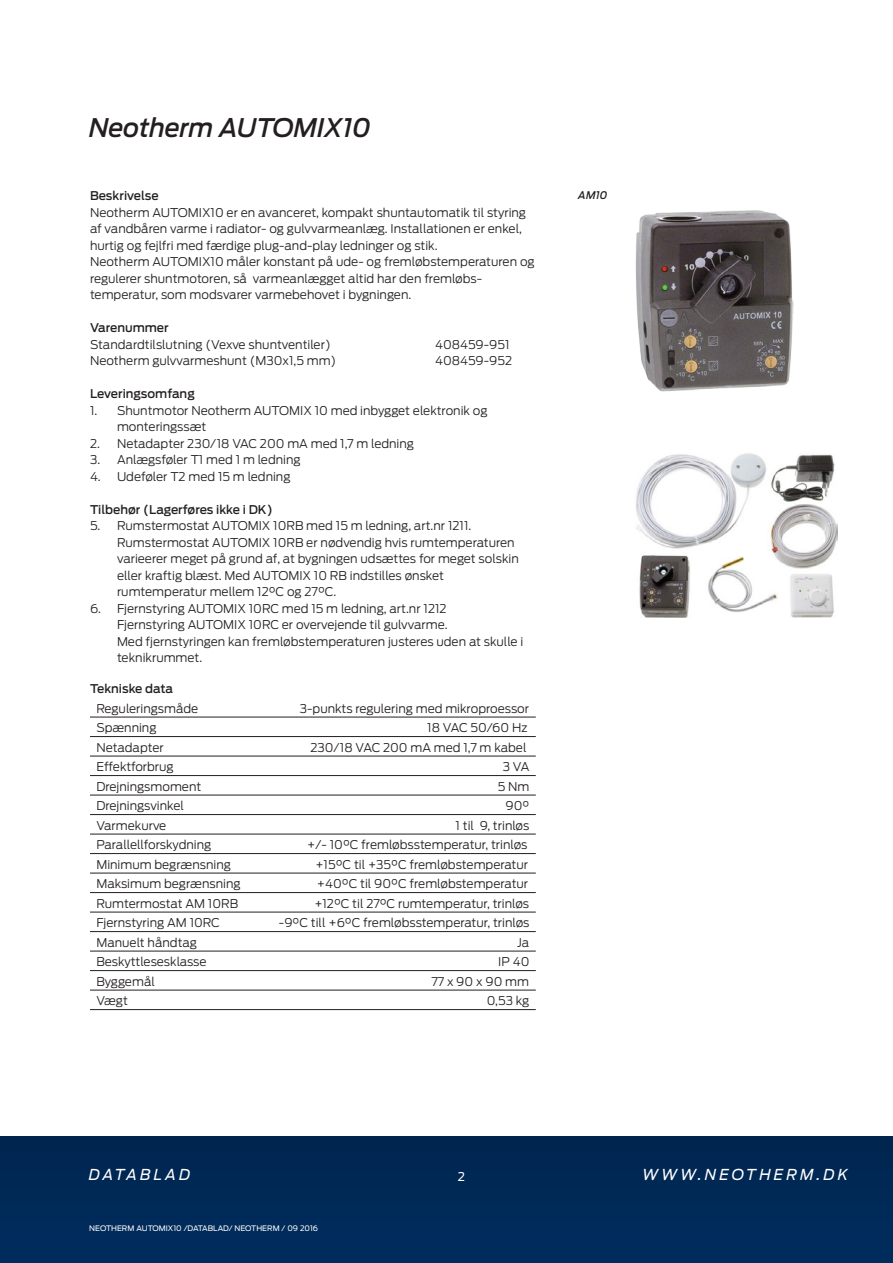
<style>
.page{position:relative;width:893px;height:1263px;background:#fff}
.page>*{position:absolute;margin:0;border:0;box-sizing:border-box;transform-origin:0 0}
.t1{font:italic 500 25.5px "Antenna";letter-spacing:-.01em;color:#231f20}
.t2{font:italic 15px "Antenna";letter-spacing:.2em;color:#fff}
.LAUF_NEU_1{font:300 12px/16.5px "Antenna";color:#231f20}
.LAUF_NEU_1-2{font:500 12px "Antenna";color:#231f20}
.t3{font:12px "Antenna";color:#fff}
.LAUF_NEU_1-3{font:italic 500 10.5px "Antenna";color:#231f20}
.t4{font:7.5px "Antenna";color:#fff}
</style>
<div class="page">
<div style="left:0;top:1137px;width:893px;height:126px;background:#002957"></div>
<img style="left:635px;top:210px;width:158px;height:181px">
<img style="left:636px;top:453px;width:201px;height:164px">
<hr style="left:90px;top:717px;width:446px;height:1px;background:#231f20">
<hr style="left:90px;top:736px;width:446px;height:1px;background:#231f20">
<hr style="left:90px;top:756px;width:446px;height:1px;background:#231f20">
<hr style="left:90px;top:775px;width:446px;height:1px;background:#231f20">
<hr style="left:90px;top:795px;width:446px;height:1px;background:#231f20">
<hr style="left:90px;top:814px;width:446px;height:1px;background:#231f20">
<hr style="left:90px;top:834px;width:446px;height:1px;background:#231f20">
<hr style="left:90px;top:853px;width:446px;height:1px;background:#231f20">
<hr style="left:90px;top:873px;width:446px;height:1px;background:#231f20">
<hr style="left:90px;top:892px;width:446px;height:1px;background:#231f20">
<hr style="left:90px;top:912px;width:446px;height:1px;background:#231f20">
<hr style="left:90px;top:931px;width:446px;height:1px;background:#231f20">
<hr style="left:90px;top:951px;width:446px;height:1px;background:#231f20">
<hr style="left:90px;top:970px;width:446px;height:1px;background:#231f20">
<hr style="left:90px;top:990px;width:446px;height:1px;background:#231f20">
<hr style="left:90px;top:1009px;width:446px;height:1px;background:#231f20">
<h1 class="t1" style="left:89px;top:113px;width:283px">Neotherm AUTOMIX10</h1>
<p class="LAUF_NEU_1-2" style="left:90px;top:189px;width:70px">Beskrivelse</p>
<p class="LAUF_NEU_1-3" style="left:578px;top:189px;width:31px">AM10</p>
<p class="LAUF_NEU_1" style="left:90px;top:204px;width:438px">Neotherm AUTOMIX10 er en avanceret, kompakt shuntautomatik til styring af vandbåren varme i radiator- og gulvvarmeanlæg. Installationen er enkel, hurtig og fejlfri med færdige plug-and-play ledninger og stik.</p>
<p class="LAUF_NEU_1" style="left:90px;top:254px;width:446px">Neotherm AUTOMIX10 måler konstant på ude- og fremløbstemperaturen og regulerer shuntmotoren, så varmeanlægget altid har den fremløbs-</p>
<p class="LAUF_NEU_1" style="left:90px;top:287px;width:323px">temperatur, som modsvarer varmebehovet i bygningen.</p>
<p class="LAUF_NEU_1-2" style="left:90px;top:321px;width:80px">Varenummer</p>
<p class="LAUF_NEU_1" style="left:90px;top:336px;width:242px">Standardtilslutning (Vexve shuntventiler)</p>
<p class="LAUF_NEU_1" style="left:435px;top:336px;width:76px">408459-951</p>
<p class="LAUF_NEU_1" style="left:90px;top:353px;width:248px">Neotherm gulvvarmeshunt (M30x1,5 mm)</p>
<p class="LAUF_NEU_1" style="left:435px;top:353px;width:79px">408459-952</p>
<p class="LAUF_NEU_1-2" style="left:90px;top:387px;width:106px">Leveringsomfang</p>
<p class="LAUF_NEU_1" style="left:117px;top:402px;width:372px;text-indent:-27px">1. Shuntmotor Neotherm AUTOMIX 10 med inbygget elektronik og monteringssæt</p>
<p class="LAUF_NEU_1" style="left:90px;top:435px;width:326px">2. Netadapter 230/18 VAC 200 mA med 1,7 m ledning</p>
<p class="LAUF_NEU_1" style="left:90px;top:452px;width:212px">3. Anlægsføler T1 med 1 m ledning</p>
<p class="LAUF_NEU_1" style="left:90px;top:468px;width:202px">4. Udeføler T2 med 15 m ledning</p>
<p class="LAUF_NEU_1-2" style="left:90px;top:502px;width:184px">Tilbehør (Lagerføres ikke i DK)</p>
<p class="LAUF_NEU_1" style="left:117px;top:518px;width:403px;text-indent:-27px">5. Rumstermostat AUTOMIX 10RB med 15 m ledning, art.nr 1211.<br>Rumstermostat AUTOMIX 10RB er nødvendig hvis rumtemperaturen varieerer meget på grund af, at bygningen udsættes for meget solskin eller kraftig blæst. Med AUTOMIX 10 RB indstilles ønsket rumtemperatur mellem 12°C og 27°C.</p>
<p class="LAUF_NEU_1" style="left:117px;top:600px;width:408px;text-indent:-27px">6. Fjernstyring AUTOMIX 10RC med 15 m ledning, art.nr 1212<br>Fjernstyring AUTOMIX 10RC er overvejende til gulvvarme.<br>Med fjernstyringen kan fremløbstemperaturen justeres uden at skulle i teknikrummet.</p>
<p class="LAUF_NEU_1-2" style="left:90px;top:681px;width:85px">Tekniske data</p>
<p class="LAUF_NEU_1" style="left:96px;top:700px;width:103px">Reguleringsmåde</p>
<p class="LAUF_NEU_1" style="left:300px;top:700px;width:231px">3-punkts regulering med mikroproessor</p>
<p class="LAUF_NEU_1" style="left:96px;top:719px;width:62px">Spænning</p>
<p class="LAUF_NEU_1" style="left:427px;top:719px;width:102px">18 VAC 50/60 Hz</p>
<p class="LAUF_NEU_1" style="left:96px;top:739px;width:69px">Netadapter</p>
<p class="LAUF_NEU_1" style="left:310px;top:739px;width:218px">230/18 VAC 200 mA med 1,7 m kabel</p>
<p class="LAUF_NEU_1" style="left:96px;top:758px;width:79px">Effektforbrug</p>
<p class="LAUF_NEU_1" style="left:503px;top:758px;width:28px">3 VA</p>
<p class="LAUF_NEU_1" style="left:96px;top:778px;width:106px">Drejningsmoment</p>
<p class="LAUF_NEU_1" style="left:498px;top:778px;width:33px">5 Nm</p>
<p class="LAUF_NEU_1" style="left:96px;top:797px;width:89px">Drejningsvinkel</p>
<p class="LAUF_NEU_1" style="left:506px;top:797px;width:25px">90°</p>
<p class="LAUF_NEU_1" style="left:96px;top:817px;width:72px">Varmekurve</p>
<p class="LAUF_NEU_1" style="left:456px;top:817px;width:75px">1 til 9, trinløs</p>
<p class="LAUF_NEU_1" style="left:96px;top:836px;width:116px">Parallellforskydning</p>
<p class="LAUF_NEU_1" style="left:307px;top:836px;width:222px">+/- 10°C fremløbsstemperatur, trinløs</p>
<p class="LAUF_NEU_1" style="left:96px;top:856px;width:136px">Minimum begrænsning</p>
<p class="LAUF_NEU_1" style="left:316px;top:856px;width:214px">+15°C til +35°C fremløbstemperatur</p>
<p class="LAUF_NEU_1" style="left:96px;top:875px;width:146px">Maksimum begrænsning</p>
<p class="LAUF_NEU_1" style="left:317px;top:875px;width:213px">+40°C til 90°C fremløbstemperatur</p>
<p class="LAUF_NEU_1" style="left:96px;top:895px;width:143px">Rumtermostat AM 10RB</p>
<p class="LAUF_NEU_1" style="left:314px;top:895px;width:216px">+12°C til 27°C rumtemperatur, trinløs</p>
<p class="LAUF_NEU_1" style="left:96px;top:914px;width:125px">Fjernstyring AM 10RC</p>
<p class="LAUF_NEU_1" style="left:279px;top:914px;width:252px">-9°C till +6°C fremløbsstemperatur, trinløs</p>
<p class="LAUF_NEU_1" style="left:96px;top:934px;width:102px">Manuelt håndtag</p>
<p class="LAUF_NEU_1" style="left:517px;top:934px;width:14px">Ja</p>
<p class="LAUF_NEU_1" style="left:96px;top:953px;width:112px">Beskyttlesesklasse</p>
<p class="LAUF_NEU_1" style="left:498px;top:953px;width:33px">IP 40</p>
<p class="LAUF_NEU_1" style="left:96px;top:973px;width:60px">Byggemål</p>
<p class="LAUF_NEU_1" style="left:431px;top:973px;width:99px">77 x 90 x 90 mm</p>
<p class="LAUF_NEU_1" style="left:96px;top:992px;width:33px">Vægt</p>
<p class="LAUF_NEU_1" style="left:487px;top:992px;width:44px">0,53 kg</p>
<p class="t2" style="left:89px;top:1166px;width:103px">DATABLAD</p>
<p class="t3" style="left:458px;top:1169px;width:9px">2</p>
<p class="t2" style="left:642px;top:1166px;width:207px">WWW.NEOTHERM.DK</p>
<p class="t4" style="left:89px;top:1224px;width:230px">NEOTHERM AUTOMIX10 /DATABLAD/ NEOTHERM / 09 2016</p>
</div>
